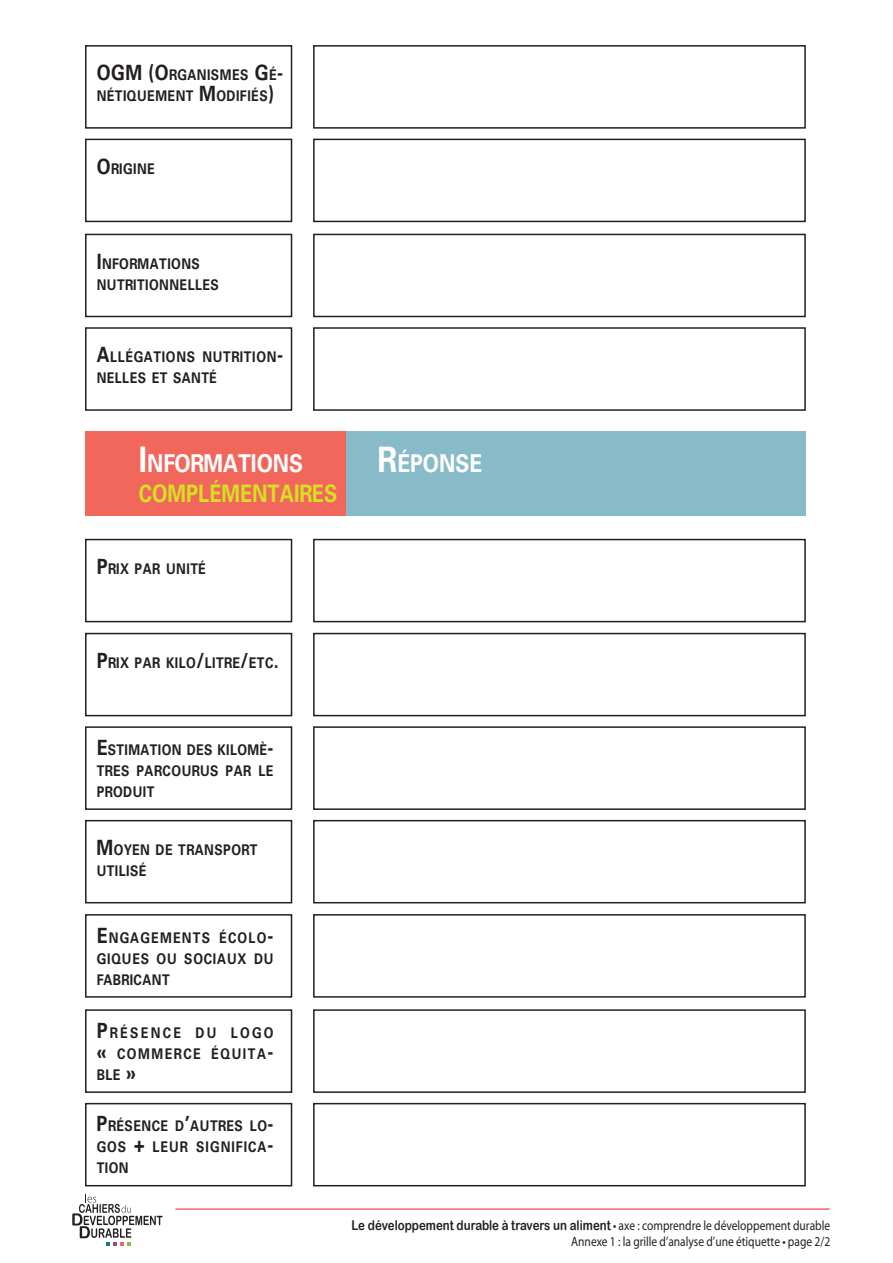
<style>
.page{position:relative;width:893px;height:1263px;background:#fff}
.page>*{position:absolute;margin:0;border:0;box-sizing:border-box;transform-origin:0 0}
.t1{font:700 24.6px "Univers LT Std";color:#fff;scale:.85 1}
.t2{font:700 24.15px "Univers LT Std";color:#d6df21;scale:.82 1}
.t3{font:700 21px "Univers LT Std";color:#231f20;scale:.85 1}
.t4{font:700 14.7px/21px "Univers LT Std";letter-spacing:.035em;color:#231f20;text-align:justify;scale:.85 1}
.t5{font:700 14.7px/21px "Univers LT Std";letter-spacing:.055em;color:#231f20;scale:.85 1}
.t6{font:13.5px "Arial Rounded MT Bold";color:#231f20;scale:.85 1}
.t7{font:13.5px "Myriad Pro";color:#231f20;scale:.85 1}
.s1{font-size:21px}
.s2{font-size:35.1px}
.s3{font-family:"Myriad Pro"}
</style>
<div class="page">
<hr style="left:175px;top:1208px;width:654px;height:2px;background:#f2675c">
<svg style="left:72px;top:1194px;width:91px;height:52px"></svg>
<div style="left:85px;top:45px;width:207px;height:84px;border:2px solid #231f20"></div>
<div style="left:85px;top:139px;width:207px;height:83px;border:2px solid #231f20"></div>
<div style="left:85px;top:234px;width:207px;height:83px;border:2px solid #231f20"></div>
<div style="left:85px;top:327px;width:207px;height:84px;border:2px solid #231f20"></div>
<div style="left:313px;top:45px;width:493px;height:84px;border:2px solid #231f20"></div>
<div style="left:313px;top:139px;width:493px;height:83px;border:2px solid #231f20"></div>
<div style="left:313px;top:234px;width:493px;height:83px;border:2px solid #231f20"></div>
<div style="left:313px;top:327px;width:493px;height:84px;border:2px solid #231f20"></div>
<div style="left:85px;top:431px;width:721px;height:85px;background:#88bbc8"></div>
<div style="left:85px;top:431px;width:260px;height:85px;background:#f2675c"></div>
<div style="left:85px;top:539px;width:207px;height:83px;border:2px solid #231f20"></div>
<div style="left:85px;top:633px;width:207px;height:83px;border:2px solid #231f20"></div>
<div style="left:85px;top:820px;width:207px;height:83px;border:2px solid #231f20"></div>
<div style="left:85px;top:726px;width:207px;height:84px;border:2px solid #231f20"></div>
<div style="left:85px;top:914px;width:207px;height:84px;border:2px solid #231f20"></div>
<div style="left:313px;top:539px;width:493px;height:83px;border:2px solid #231f20"></div>
<div style="left:313px;top:633px;width:493px;height:83px;border:2px solid #231f20"></div>
<div style="left:313px;top:820px;width:493px;height:83px;border:2px solid #231f20"></div>
<div style="left:313px;top:726px;width:493px;height:84px;border:2px solid #231f20"></div>
<div style="left:313px;top:914px;width:493px;height:84px;border:2px solid #231f20"></div>
<div style="left:85px;top:1009px;width:207px;height:84px;border:2px solid #231f20"></div>
<div style="left:85px;top:1103px;width:207px;height:83px;border:2px solid #231f20"></div>
<div style="left:313px;top:1009px;width:493px;height:84px;border:2px solid #231f20"></div>
<div style="left:313px;top:1103px;width:493px;height:83px;border:2px solid #231f20"></div>
<p class="t4" style="left:97px;top:65px;width:221px;text-indent:52px"><span class="s1">(O</span>RGANISMES <span class="s1">G</span>É<span class="s1">-<br></span>NÉTIQUEMENT <span class="s1">M</span>ODIFIÉS<span class="s1">)</span></p>
<h3 class="t3" style="left:97px;top:60px;width:19px">OGM</h3>
<p class="t4" style="left:97px;top:158px;width:70px"><span class="s1">O</span>RIGINE</p>
<p class="t4" style="left:97px;top:253px;width:145px"><span class="s1">I</span> NFORMATIONS<br>NUTRITIONNELLES</p>
<p class="t5" style="left:97px;top:347px;width:221px"><span class="s1">A</span>LLÉGATIONS NUTRITION<span class="s1">-<br></span>NELLES ET SANTÉ</p>
<h1 class="t1" style="left:139px;top:449px;width:195px"><span class="s2">I</span> NFORMATIONS</h1>
<h2 class="t2" style="left:139px;top:480px;width:243px">COMPLÉMENTAIRES</h2>
<p class="t4" style="left:97px;top:558px;width:130px"><span class="s1">P</span>RIX PAR UNITÉ</p>
<h1 class="t1" style="left:378px;top:449px;width:124px"><span class="s2">R</span>ÉPONSE</h1>
<p class="t4" style="left:97px;top:652px;width:216px"><span class="s1">P</span>RIX PAR KILO<span class="s1">/</span>LITRE<span class="s1">/</span>ETC<span class="s1">.</span></p>
<p class="t4" style="left:97px;top:739px;width:210px"><span class="s1">E</span>STIMATION DES KILOMÈ<span class="s1">-</span>TRES PARCOURUS PAR LE PRODUIT</p>
<p class="t4" style="left:97px;top:839px;width:191px"><span class="s1">M</span> OYEN DE TRANSPORT<br>UTILISÉ</p>
<p class="t4" style="left:97px;top:927px;width:210px"><span class="s1">E</span>NGAGEMENTS ÉCOLO<span class="s1">-</span>GIQUES OU SOCIAUX DU FABRICANT</p>
<p class="t4" style="left:97px;top:1022px;width:210px"><span class="s1">P</span> RÉSENCE D U LOGO <span class="s1">«</span> COMMERCE ÉQUITA<span class="s1">-</span>BLE <span class="s1">»</span></p>
<p class="t4" style="left:97px;top:1116px;width:210px"><span class="s1">P</span>RÉSENCE D<span class="s1">’</span>AUTRES LO<span class="s1">-</span>GOS <span class="s1">+</span> LEUR SIGNIFICA<span class="s1">-</span>TION</p>
<p class="t6" style="left:351px;top:1217px;width:565px">Le développement durable à travers un aliment <span class="s3">• axe : comprendre le développement durable</span></p>
<p class="t7" style="left:571px;top:1233px;width:306px">Annexe 1 : la grille d’analyse d’une étiquette • page 2/2</p>
</div>
